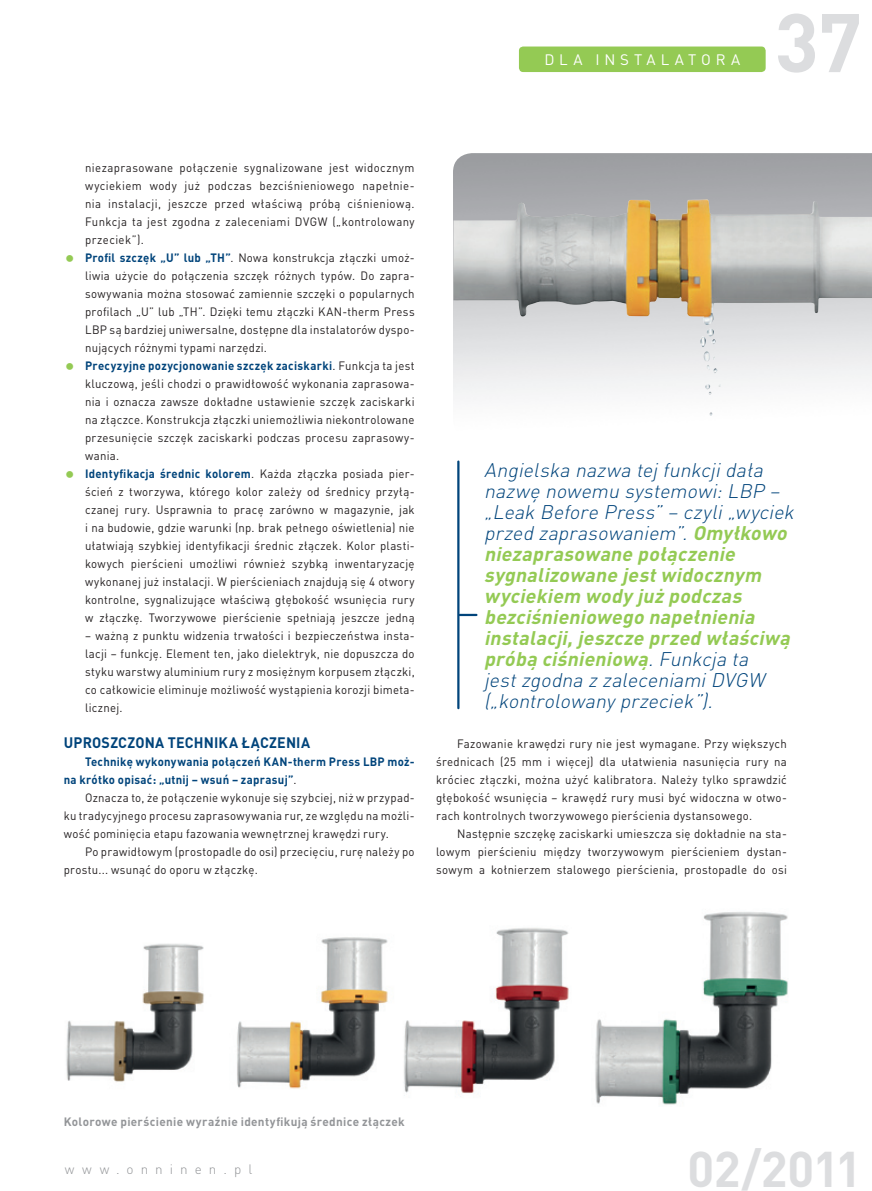
<style>
.page{position:relative;width:872px;height:1191px;background:#fff}
.page>*{position:absolute;margin:0;border:0;box-sizing:border-box;transform-origin:0 0}
.t1{font:700 81.6px "DIN Pro";color:#dcdddf}
.t2{font:700 49.5px "DIN Pro";letter-spacing:-.02em;color:#dcdddf}
.t3{font:italic 300 19.5px/21px "DIN Pro";color:#01447b}
.t4{font:700 15px "DIN Pro";letter-spacing:.015em;color:#01447b;scale:.95 1}
.t5{font:15px "DIN Pro";letter-spacing:.32em;color:#fff}
.t6{font:300 13.5px "DIN Pro";letter-spacing:.52em;color:#939598}
.t7{font:12px/18px "DIN Pro";letter-spacing:.03em;color:#231f20;text-align:justify;scale:.95 1}
.t8{font:700 12px/18px "DIN Pro";letter-spacing:.025em;color:#01447b;scale:.95 1}
.t9{font:700 12px "DIN Pro";letter-spacing:.025em;color:#939598}
.s1{font-weight:700;color:#01447b}
.s2{font-weight:400;color:#231f20}
.s3{font-weight:700;color:#94ca54}
</style>
<div class="page">
<div style="left:519px;top:47px;width:246px;height:25px;background:#94ca54;border-radius:4px"></div>
<img style="left:453px;top:199px;width:419px;height:163px">
<img style="left:66px;top:928px;width:503px;height:165px">
<img style="left:595px;top:912px;width:193px;height:193px">
<hr style="left:457px;top:461px;width:2px;height:247px;background:#01447b">
<svg style="left:459px;top:614px;width:17px;height:2px"></svg>
<p class="t5" style="left:544px;top:49px;width:197px">DLA INSTALATORA</p>
<h1 class="t1" style="left:774px;top:-13px;width:89px">37</h1>
<p class="t7" style="left:85px;top:158px;width:348px;text-align:left">niezaprasowane połączenie sygnalizowane jest widocznym wyciekiem wody już podczas bezciśnieniowego napełnie&shy;nia instalacji, jeszcze przed właściwą próbą ciśnieniową.<br>Funkcja ta jest zgodna z zaleceniami DVGW („kontrolowany przeciek”).<br><span class="s1">Profil szczęk „U” lub „TH ”</span>. Nowa konstrukcja złączki umoż&shy;liwia użycie do połączenia szczęk różnych typów. Do zapra&shy;sowywania można stosować zamiennie szczęki o popularnych profilach „U” lub „TH”. Dzięki temu złączki KAN-therm Press LBP są bardziej uniwersalne, dostępne dla instalatorów dyspo&shy;nujących różnymi typami narzędzi.<br><span class="s1">Precyzyjne pozycjonowanie szczęk zaciskarki</span>. Funkcja ta jest kluczową, jeśli chodzi o prawidłowość wykonania zaprasowa&shy;nia i oznacza zawsze dokładne ustawienie szczęk zaciskarki na złączce. Konstrukcja złączki uniemożliwia niekontrolowane przesunięcie szczęk zaciskarki podczas procesu zaprasowy&shy;wania.<br><span class="s1">Identyfikacja średnic kolorem</span>. Każda złączka posiada pier&shy;ścień z tworzywa, którego kolor zależy od średnicy przyłą&shy;czanej rury. Usprawnia to pracę zarówno w magazynie, jak i na budowie, gdzie warunki (np. brak pełnego oświetlenia) nie ułatwiają szybkiej identyfikacji średnic złączek. Kolor plasti&shy;kowych pierścieni umożliwi również szybką inwentaryzację wykonanej już instalacji. W pierścieniach znajdują się 4 otwory kontrolne, sygnalizujące właściwą głębokość wsunięcia rury w złączkę. Tworzywowe pierścienie spełniają jeszcze jedną</p>
<p class="t7" style="left:85px;top:626px;width:348px">– ważną z punktu widzenia trwałości i bezpieczeństwa insta&shy;lacji – funkcję. Element ten, jako dielektryk, nie dopuszcza do styku warstwy aluminium rury z mosiężnym korpusem złączki, co całkowicie eliminuje możliwość wystąpienia korozji bimeta&shy;licznej.</p>
<p class="t4" style="left:64px;top:732px;width:78px">Uproszczona</p>
<p class="t4" style="left:168px;top:732px;width:117px">techni ka łączenia</p>
<p class="t8" style="left:64px;top:752px;width:371px;text-indent:21px">Technikę wykonywania połączeń KAN-therm Press LBP moż&shy;na krótko opisać: „utnij – wsuń – zaprasuj”<span class="s2">.</span></p>
<p class="t7" style="left:64px;top:788px;width:371px;text-indent:21px">Oznacza to, że połączenie wykonuje się szybciej, niż w przypad&shy;ku tradycyjnego procesu zaprasowywania rur, ze względu na możli&shy;wość pominięcia etapu fazowania wewnętrznej krawędzi rury.</p>
<p class="t7" style="left:64px;top:842px;width:371px;text-indent:21px">Po prawidłowym (prostopadle do osi) przecięciu, rurę należy po prostu... wsunąć do oporu w złączkę.</p>
<p class="t3" style="left:484px;top:458px;width:316px">Angielska nazwa tej funkcjidała nazwę nowemu systemowi:LBP – „Leak Before Press”– czyli„wyciek przed zaprasowaniem”.<span class="s3">Omyłkowo niezaprasowane połączenie sygnalizowane jestwidocznym wyciekiem wody już podczas bezciśnieniowego napełnienia instalacji,jeszcze przed właściwą próbą ciśnieniową</span>.Funkcja ta jestzgodna z zaleceniamiDVGW („kontrolowanyprzeciek”).</p>
<p class="t7" style="left:436px;top:734px;width:371px;text-indent:21px">Fazowanie krawędzi rury nie jest wymagane. Przy większych średnicach (25 mm i więcej) dla ułatwienia nasunięcia rury na króciec złączki, można użyć kalibratora. Należy tylko sprawdzić głębokość wsunięcia – krawędź rury musi być widoczna w otwo&shy;rach kontrolnych tworzywowego pierścienia dystansowego.</p>
<p class="t7" style="left:436px;top:824px;width:371px;text-indent:21px">Następnie szczękę zaciskarki umieszcza się dokładnie na sta&shy;lowym pierścieniu między tworzywowym pierścieniem dystan&shy;sowym a kołnierzem stalowego pierścienia, prostopadle do osi</p>
<p class="t9" style="left:64px;top:1113px;width:342px">Kolorowe pierścienie wyraźnie identyfikują średnice złączek</p>
<p class="t6" style="left:65px;top:1160px;width:189px">www.onninen.pl</p>
<h2 class="t2" style="left:687px;top:1135px;width:176px">02/2011</h2>
</div>
